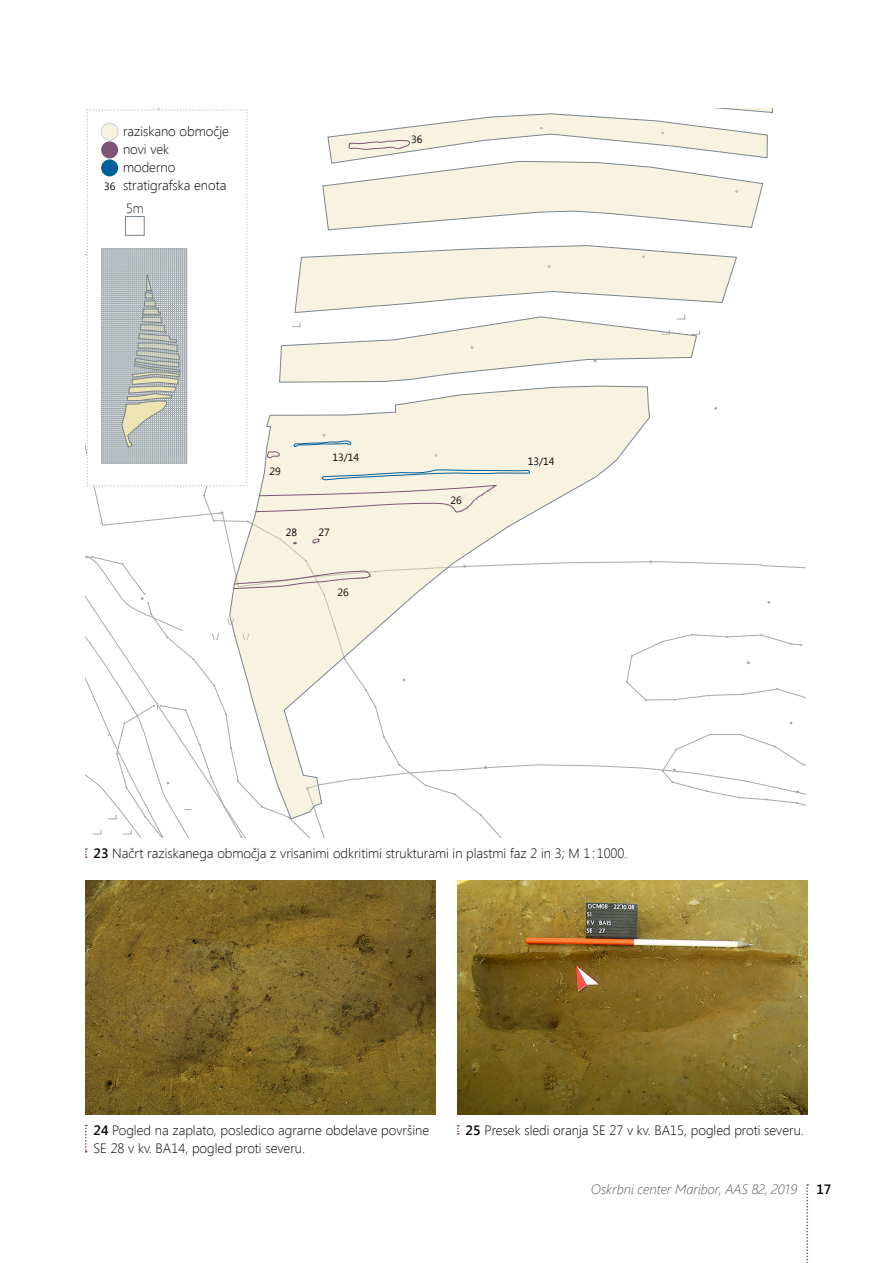
<style>
.page{position:relative;width:893px;height:1263px;background:#fff}
.page>*{position:absolute;margin:0;border:0;box-sizing:border-box;transform-origin:0 0}
.t1{font:300 13.5px/18px "Segoe UI";color:#000}
.t2{font:italic 300 13.5px "Segoe UI";color:#58595b}
.t3{font:600 13.5px "Segoe UI";color:#000}
.t4{font:300 13.5px "Segoe UI";color:#231f20}
.t5{font:10.5px "Segoe UI";color:#010101}
.s1{font-weight:400;font-size:10.5px;color:#010101}
.s2{font-weight:600}
</style>
<div class="page">
<svg style="left:806px;top:1184px;width:2px;height:79px"></svg>
<svg style="left:85px;top:848px;width:2px;height:10px"></svg>
<svg style="left:85px;top:108px;width:720px;height:730px"></svg>
<img style="left:85px;top:880px;width:351px;height:234px">
<img style="left:457px;top:880px;width:351px;height:234px">
<svg style="left:85px;top:1125px;width:2px;height:27px"></svg>
<svg style="left:457px;top:1125px;width:2px;height:9px"></svg>
<p class="t1" style="left:123px;top:121px;width:107px">raziskano območje</p>
<p class="t1" style="left:123px;top:140px;width:48px">novi vek</p>
<p class="t1" style="left:123px;top:158px;width:54px">moderno</p>
<p class="t1" style="left:104px;top:176px;width:124px"><span class="s1">36</span> stratigrafska enota</p>
<p class="t4" style="left:126px;top:199px;width:19px">5m</p>
<p class="t5" style="left:411px;top:132px;width:13px">36</p>
<p class="t5" style="left:269px;top:464px;width:13px">29</p>
<p class="t5" style="left:332px;top:450px;width:28px">13/14</p>
<p class="t5" style="left:286px;top:525px;width:13px">28</p>
<p class="t5" style="left:318px;top:525px;width:13px">27</p>
<p class="t5" style="left:337px;top:585px;width:13px">26</p>
<p class="t5" style="left:450px;top:493px;width:13px">26</p>
<p class="t5" style="left:528px;top:454px;width:28px">13/14</p>
<p class="t1" style="left:94px;top:844px;width:535px"><span class="s2">23</span> Načrt raziskanega območja z vrisanimi odkritimi strukturami in plastmi faz 2 in 3; M 1 : 1000.</p>
<p class="t1" style="left:94px;top:1120px;width:337px"><span class="s2">24</span> Pogled na zaplato, posledico agrarne obdelave površine<br>SE 28 v kv. BA14, pogled proti severu.</p>
<p class="t1" style="left:466px;top:1120px;width:340px"><span class="s2">25</span> Presek sledi oranja SE 27 v kv. BA15, pogled proti severu.</p>
<p class="t2" style="left:591px;top:1178px;width:208px">Oskrbni center Maribor, AAS 82, 2019</p>
<p class="t3" style="left:816px;top:1180px;width:16px">17</p>
</div>
